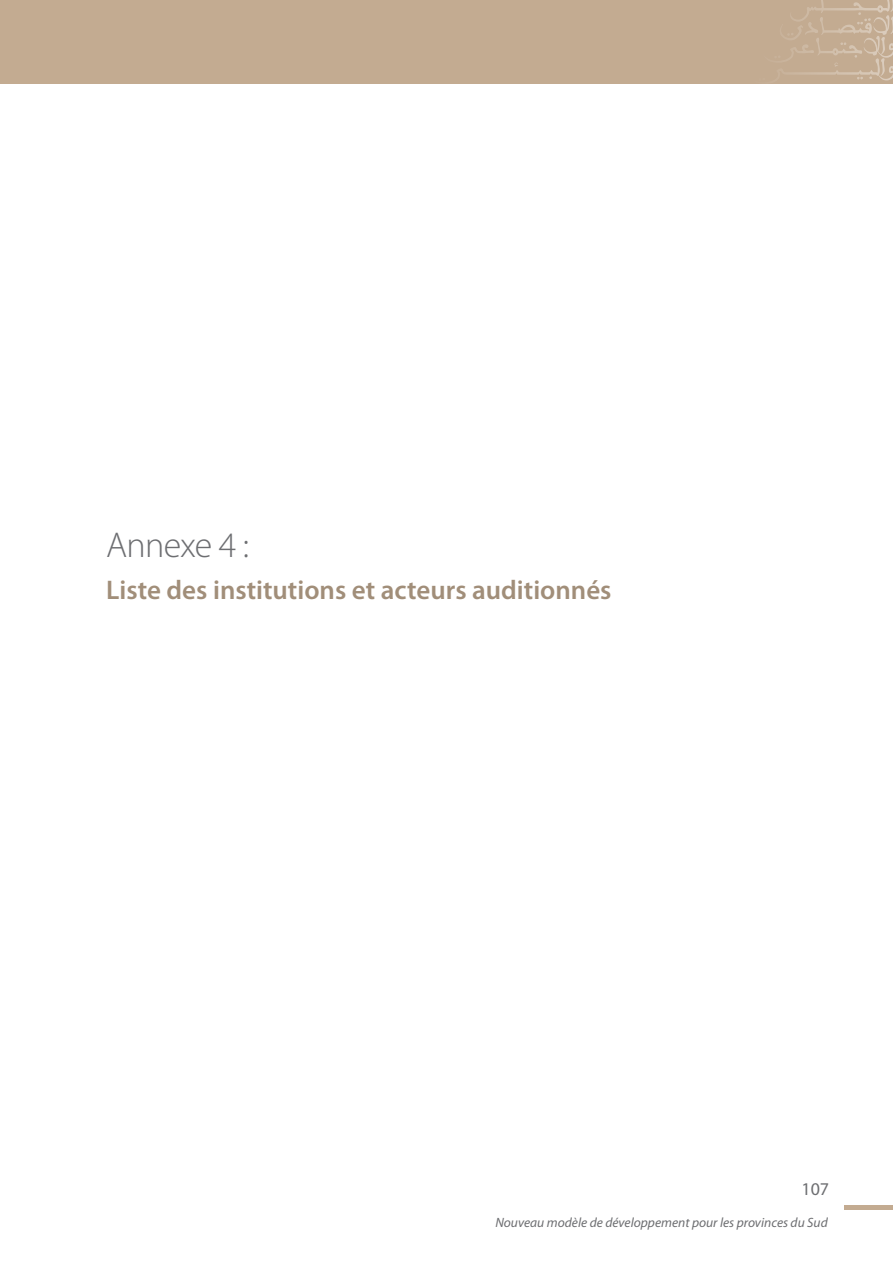
<style>
.page{position:relative;width:893px;height:1263px;background:#fff}
.page>*{position:absolute;margin:0;border:0;box-sizing:border-box;transform-origin:0 0}
.t1{font:300 36px "Myriad Pro";letter-spacing:-.02em;color:#6d6e71}
.t2{font:600 27px "Myriad Pro";color:#a18e79}
.t3{font:18px "Myriad Pro";color:#6d6e71}
.t4{font:italic 13.5px "Myriad Pro";color:#6d6e71}
</style>
<div class="page">
<hr style="left:844px;top:1205px;width:49px;height:4px;background:#c3ab91">
<div style="left:0;top:0;width:893px;height:84px;background:#c3ab91"></div>
<svg style="left:783px;top:0;width:110px;height:81px"></svg>
<h1 class="t1" style="left:106px;top:525px;width:144px">Annexe 4 :</h1>
<h2 class="t2" style="left:106px;top:573px;width:507px">Liste des institutions et acteurs auditionnés</h2>
<h3 class="t3" style="left:801px;top:1177px;width:29px">107</h3>
<p class="t4" style="left:495px;top:1215px;width:334px">Nouveau modèle de développement pour les provinces du Sud</p>
</div>
